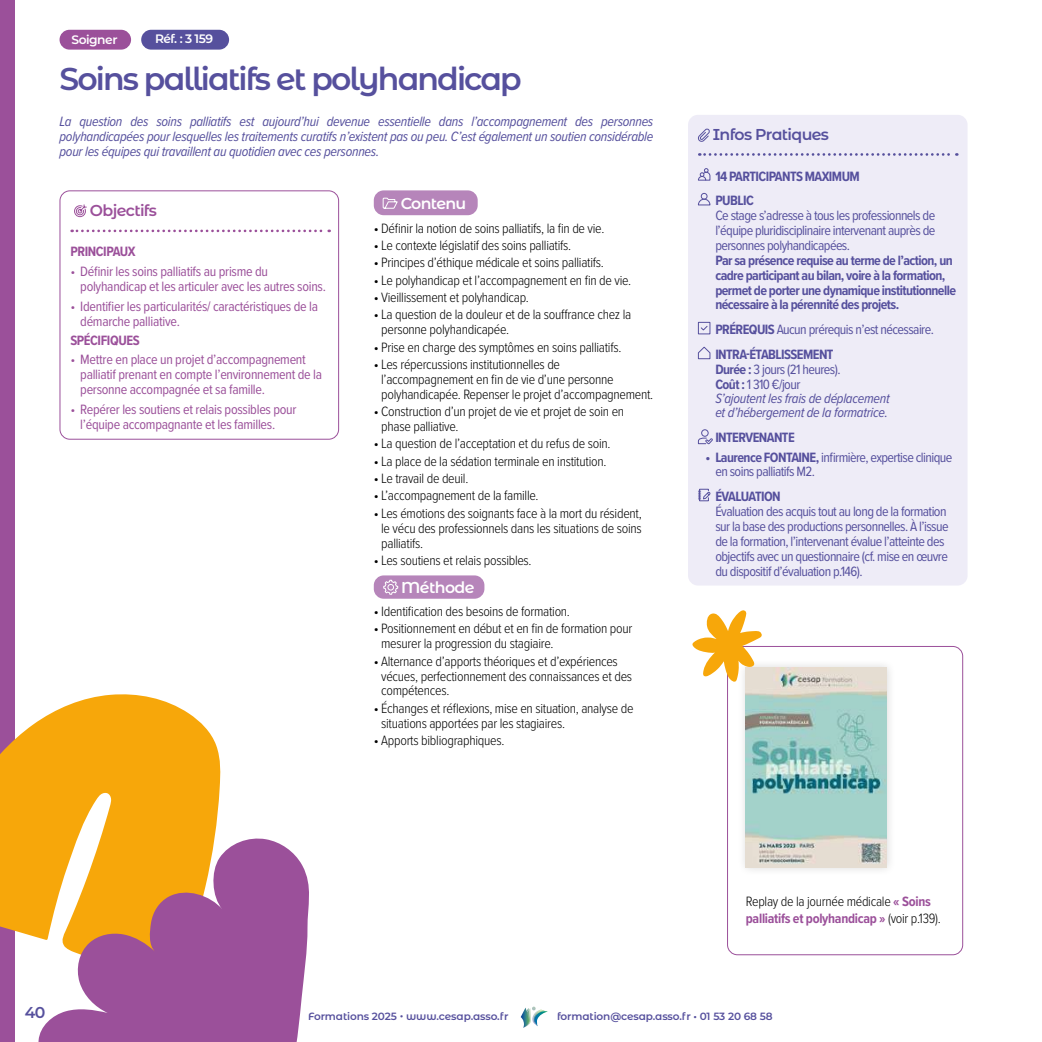
<style>
.page{position:relative;width:1042px;height:1042px;background:#fff}
.page>*{position:absolute;margin:0;border:0;box-sizing:border-box;transform-origin:0 0}
.t1{font:600 31.5px "Montserrat Alternates";letter-spacing:-.06em;color:#56509d}
.t2{font:600 15.75px "Montserrat Alternates";letter-spacing:-.04em;color:#56509d}
.t3{font:600 15.75px "Montserrat Alternates";letter-spacing:-.04em;color:#fff}
.t4{font:600 15.75px "Montserrat Alternates";letter-spacing:-.04em;color:#9b509a}
.t5{font:300 14px/14.9px "Proxima Nova Cond";letter-spacing:-.02em;color:#000}
.t6{font:14px/14.9px "Proxima Nova Cond";letter-spacing:-.04em;color:#56509d}
.t7{font:italic 14px/14.3px "Proxima Nova Cond";letter-spacing:-.02em;color:#56509d}
.t8{font:14px/14.9px "Proxima Nova Cond";letter-spacing:-.02em;color:#9b509a}
.t9{font:700 14px/14.9px "Proxima Nova Cond";letter-spacing:-.04em;color:#56509d}
.t10{font:700 14px "Proxima Nova Cond";letter-spacing:-.03em;color:#9b509a}
.t11{font:600 12.25px "Montserrat Alternates";letter-spacing:-.04em;color:#fff}
.t12{font:600 10.5px "Montserrat Alternates";letter-spacing:-.01em;color:#56509d}
.s1{font-weight:400}
.s2{font-weight:300}
.s3{font-weight:700}
.s4{font-weight:700;font-style:normal}
.s5{font-style:normal}
.s6{font-weight:700;color:#9b509a}
</style>
<div class="page">
<div style="left:0;top:0;width:15px;height:1042px;background:#9b509a"></div>
<svg style="left:0;top:694px;width:221px;height:243px;background:#f5af2b"></svg>
<div style="left:60px;top:30px;width:71px;height:20px;background:#9b509a;border-radius:10px"></div>
<div style="left:141px;top:30px;width:88px;height:20px;background:#56509d;border-radius:10px"></div>
<svg style="left:74px;top:204px;width:13px;height:13px"></svg>
<svg style="left:72px;top:230px;width:258px;height:2px"></svg>
<div style="left:60px;top:190px;width:279px;height:250px;border:1px solid #9b509a;border-radius:10px"></div>
<div style="left:688px;top:115px;width:279px;height:470px;background:#eeecf7;border-radius:10px"></div>
<svg style="left:698px;top:128px;width:12px;height:14px"></svg>
<svg style="left:699px;top:153px;width:258px;height:3px"></svg>
<svg style="left:698px;top:168px;width:12px;height:13px"></svg>
<svg style="left:698px;top:198px;width:12px;height:7px"></svg>
<div style="left:701px;top:193px;width:6px;height:7px;border:1px solid #56509d;border-radius:50%"></div>
<div style="left:698px;top:322px;width:12px;height:12px;border:1px solid #56509d"></div>
<svg style="left:700px;top:326px;width:8px;height:5px"></svg>
<svg style="left:698px;top:347px;width:12px;height:12px"></svg>
<div style="left:701px;top:429px;width:7px;height:8px;border:1px solid #56509d;border-radius:50%"></div>
<svg style="left:698px;top:437px;width:15px;height:7px"></svg>
<svg style="left:698px;top:489px;width:12px;height:12px"></svg>
<div style="left:374px;top:190px;width:104px;height:25px;background:#b685ba;border-radius:10px"></div>
<svg style="left:382px;top:197px;width:16px;height:12px"></svg>
<div style="left:374px;top:575px;width:110px;height:24px;background:#b685ba;border-radius:10px"></div>
<svg style="left:383px;top:579px;width:16px;height:16px"></svg>
<svg style="left:36px;top:836px;width:273px;height:206px;background:#bf7d84"></svg>
<div style="left:727px;top:646px;width:236px;height:309px;border:1px solid #9b509a;border-radius:10px"></div>
<div style="left:736px;top:658px;width:160px;height:218px;background:#f8f8f8"></div>
<img style="left:746px;top:668px;width:141px;height:200px">
<svg style="left:692px;top:610px;width:70px;height:73px"></svg>
<svg style="left:521px;top:1006px;width:27px;height:22px"></svg>
<p class="t11" style="left:72px;top:31px;width:47px">Soigner</p>
<p class="t11" style="left:155px;top:30px;width:60px">Réf. : 3 159</p>
<h1 class="t1" style="left:60px;top:57px;width:464px">Soins palliatifs et polyhandicap</h1>
<p class="t7" style="left:60px;top:113px;width:595px;line-height:14.9px;text-align:justify">La question des soins palliatifs est aujourd’hui devenue essentielle dans l’accompagnement des personnes polyhandicapées pour lesquelles les traitements curatifs n’existent pas ou peu. C’est également un soutien considérable pour les équipes qui travaillent au quotidien avec ces personnes.</p>
<p class="t3" style="left:401px;top:192px;width:67px">Contenu</p>
<p class="t5" style="left:374px;top:220px;width:232px"><span class="s1">•</span> Définir la notion de soins palliatifs, la fin de vie.</p>
<p class="t5" style="left:374px;top:237px;width:199px"><span class="s1">•</span> Le contexte législatif des soins palliatifs.</p>
<p class="t5" style="left:374px;top:254px;width:232px"><span class="s1">•</span> Principes d’éthique médicale et soins palliatifs.</p>
<p class="t5" style="left:374px;top:272px;width:259px"><span class="s1">•</span> Le polyhandicap et l’accompagnement en fin de vie.</p>
<p class="t5" style="left:374px;top:289px;width:157px"><span class="s1">•</span> Vieillissement et polyhandicap.</p>
<p class="t5" style="left:381px;top:306px;width:252px;text-indent:-7px"><span class="s1">•</span> La question de la douleur et de la souffrance chez la personne polyhandicapée.</p>
<p class="t5" style="left:374px;top:339px;width:249px"><span class="s1">•</span> Prise en charge des symptômes en soins palliatifs.</p>
<p class="t5" style="left:381px;top:356px;width:274px;text-indent:-7px"><span class="s1">•</span> Les répercussions institutionnelles de l’accompagnement en fin de vie d’une personne polyhandicapée. Repenser le projet d’accompagnement.</p>
<p class="t5" style="left:381px;top:403px;width:244px;text-indent:-7px"><span class="s1">•</span> Construction d’un projet de vie et projet de soin en phase palliative.</p>
<p class="t5" style="left:374px;top:435px;width:238px"><span class="s1">•</span> La question de l’acceptation et du refus de soin.</p>
<p class="t5" style="left:374px;top:453px;width:234px"><span class="s1">•</span> La place de la sédation terminale en institution.</p>
<p class="t5" style="left:374px;top:470px;width:96px"><span class="s1">•</span> Le travail de deuil.</p>
<p class="t5" style="left:374px;top:487px;width:166px"><span class="s1">•</span> L’accompagnement de la famille.</p>
<p class="t5" style="left:381px;top:505px;width:262px;text-align:justify;text-indent:-7px"><span class="s1">•</span> Les émotions des soignants face à la mort du résident, le vécu des professionnels dans les situations de soins palliatifs.</p>
<p class="t5" style="left:374px;top:552px;width:159px"><span class="s1">•</span> Les soutiens et relais possibles.</p>
<p class="t3" style="left:401px;top:576px;width:75px">Méthode</p>
<p class="t5" style="left:374px;top:603px;width:198px"><span class="s1">•</span> Identification des besoins de formation.</p>
<p class="t5" style="left:381px;top:620px;width:253px;text-indent:-7px"><span class="s1">•</span> Positionnement en début et en fin de formation pour mesurer la progression du stagiaire.</p>
<p class="t5" style="left:381px;top:653px;width:252px;text-indent:-7px"><span class="s1">•</span> Alternance d’apports théoriques et d’expériences vécues, perfectionnement des connaissances et des compétences.</p>
<p class="t5" style="left:381px;top:700px;width:254px;text-indent:-7px"><span class="s1">•</span> Échanges et réflexions, mise en situation, analyse de situations apportées par les stagiaires.</p>
<p class="t5" style="left:374px;top:732px;width:132px"><span class="s1">•</span> Apports bibliographiques.</p>
<p class="t4" style="left:90px;top:200px;width:69px">Objectifs</p>
<p class="t10" style="left:70px;top:241px;width:67px">PRINCIPAUX</p>
<p class="t8" style="left:80px;top:263px;width:247px;text-indent:-10px"><span class="s2">•</span> Définir les soins palliatifs au prisme du polyhandicap et les articuler avec les autres soins.</p>
<p class="t8" style="left:80px;top:298px;width:239px;text-indent:-10px"><span class="s2">•</span> Identifier les particularités/ caractéristiques de la démarche palliative.</p>
<p class="t10" style="left:70px;top:329px;width:71px">SPÉCIFIQUES</p>
<p class="t8" style="left:80px;top:352px;width:243px;text-indent:-10px"><span class="s2">•</span> Mettre en place un projet d’accompagnement palliatif prenant en compte l’environnement de la personne accompagnée et sa famille.</p>
<p class="t8" style="left:80px;top:401px;width:218px;text-indent:-10px"><span class="s2">•</span> Repérer les soutiens et relais possibles pour l’équipe accompagnante et les familles.</p>
<p class="t2" style="left:713px;top:123px;width:118px">Infos Pratiques</p>
<p class="t9" style="left:715px;top:163px;width:146px;line-height:24.8px">14 PARTICIPANTS MAXIMUM<br>PUBLIC</p>
<p class="t6" style="left:715px;top:208px;width:222px;text-align:justify">Ce stage s’adresse à tous les professionnels de l’équipe pluridisciplinaire intervenant auprès de personnes polyhandicapées.</p>
<p class="t9" style="left:715px;top:252px;width:242px">Par sa présence requise au terme de l’action, un cadre participant au bilan, voire à la formation, permet de porter une dynamique institutionnelle nécessaire à la pérennité des projets.</p>
<p class="t6" style="left:715px;top:317px;width:220px;line-height:24.8px"><span class="s3">PRÉREQUIS</span> Aucun prérequis n’est nécessaire.<br><span class="s3">INTRA-ÉTABLISSEMENT</span></p>
<p class="t7" style="left:715px;top:362px;width:176px"><span class="s4">Durée :</span> <span class="s5">3 jours (21 heures).<br></span><span class="s4">Coût :</span> <span class="s5">1 310 €/jour<br></span>S’ajoutent les frais de déplacement et d’hébergement de la formatrice.</p>
<p class="t9" style="left:715px;top:429px;width:81px">INTERVENANTE</p>
<p class="t6" style="left:715px;top:449px;width:239px;text-indent:-10px"><span class="s3">• Laurence FONTAINE,</span> infirmière, expertise clinique en soins palliatifs M2.</p>
<p class="t9" style="left:715px;top:489px;width:67px">ÉVALUATION</p>
<p class="t6" style="left:715px;top:503px;width:235px">Évaluation des acquis tout au long de la formation sur la base des productions personnelles. À l’issue de la formation, l’intervenant évalue l’atteinte des objectifs avec un questionnaire (cf. mise en œuvre du dispositif d’évaluation p.146).</p>
<p class="t5" style="left:746px;top:892px;width:196px;line-height:16.8px">Replay de la journée médicale <span class="s6">« Soins palliatifs et polyhandicap »</span> (voir p.139).</p>
<p class="t2" style="left:25px;top:1001px;width:22px">40</p>
<p class="t12" style="left:308px;top:1009px;width:202px">Formations 2025 • www.cesap.asso.fr</p>
<p class="t12" style="left:557px;top:1009px;width:217px">formation@cesap.asso.fr • 01 53 20 68 58</p>
</div>
